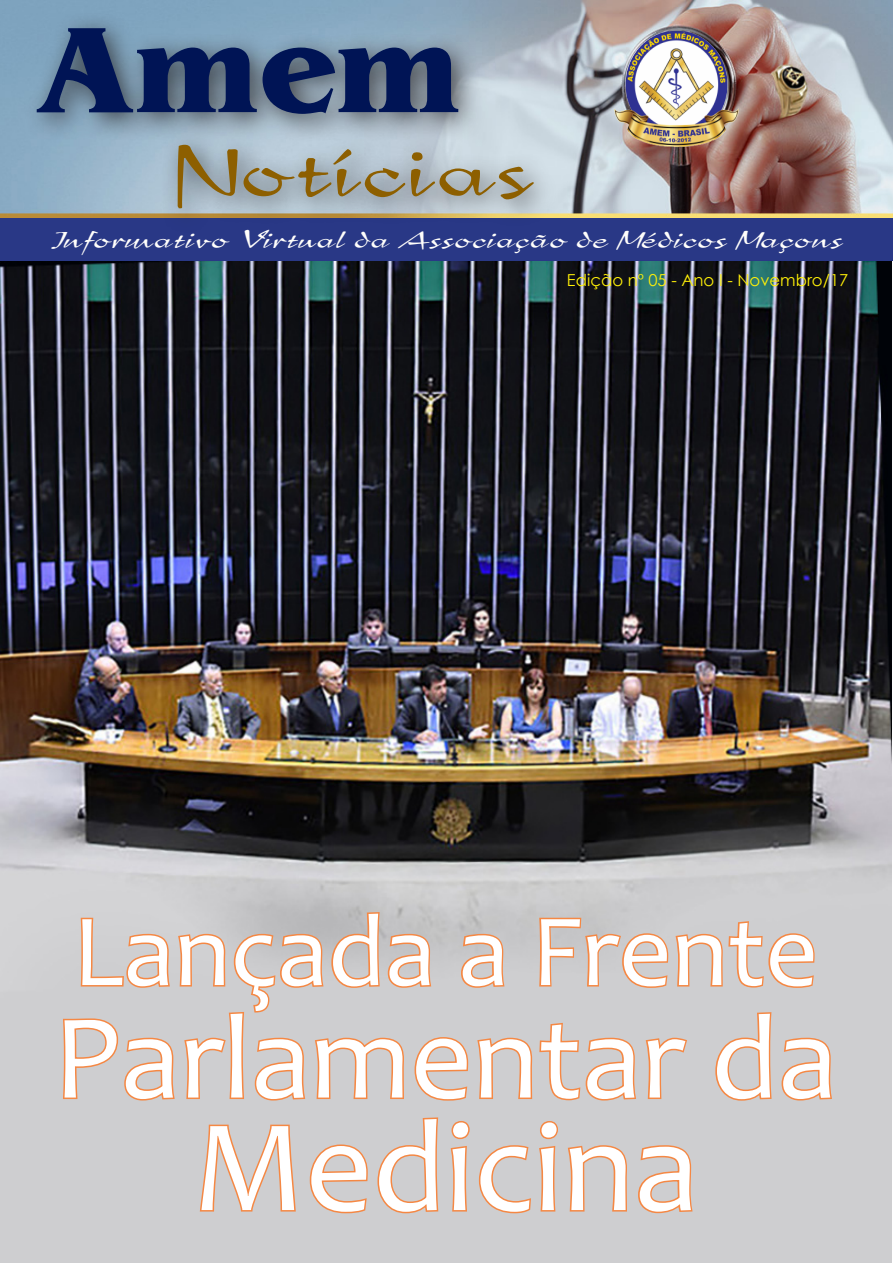
<style>
.page{position:relative;width:893px;height:1263px;background:#fff}
.page>*{position:absolute;margin:0;border:0;box-sizing:border-box;transform-origin:0 0}
.t1{font:132px "Candara";color:#fff}
.t2{font:127.5px "Bangkok";color:#001455}
.t3{font:121.5px "Candara";color:#fff}
.t4{font:103.5px "Candara";color:#fff}
.t5{font:84px "New Day Script";color:#8d5f00}
.t6{font:italic 27px "New Day Script";color:#fffefb}
.t7{font:16.5px "Century Gothic";color:#fff008}
</style>
<div class="page">
<img style="left:0;top:260px;width:891px;height:1003px">
<img style="left:0;top:0;width:893px;height:256px">
<img style="left:608px;top:29px;width:137px;height:125px">
<div style="left:0;top:218px;width:892px;height:42px;background:#293886"></div>
<div style="left:22px;top:12px;width:538px;height:224px;background:#231f20;opacity:.75"></div>
<svg style="left:61px;top:910px;width:773px;height:192px"></svg>
<svg style="left:198px;top:1123px;width:99px;height:90px"></svg>
<svg style="left:308px;top:1143px;width:61px;height:72px"></svg>
<svg style="left:376px;top:1116px;width:64px;height:99px"></svg>
<svg style="left:449px;top:1119px;width:111px;height:96px"></svg>
<svg style="left:566px;top:1144px;width:62px;height:69px"></svg>
<svg style="left:636px;top:1144px;width:58px;height:71px"></svg>
<p class="t2" style="left:35px;top:-6px;width:427px">Amem</p>
<p class="t5" style="left:174px;top:126px;width:364px">Notícias</p>
<p class="t6" style="left:48px;top:225px;width:809px">InformativoVirtualdaAssociaçãodeMédicosMaçons</p>
<p class="t7" style="left:567px;top:268px;width:283px">Edição nº 05 - Ano I - Novembro/17</p>
<p class="t4" style="left:73px;top:886px;width:747px">Lançada a Frente</p>
<p class="t3" style="left:53px;top:982px;width:786px">Parlamentar da</p>
<p class="t1" style="left:192px;top:1084px;width:508px">Medicina</p>
</div>
